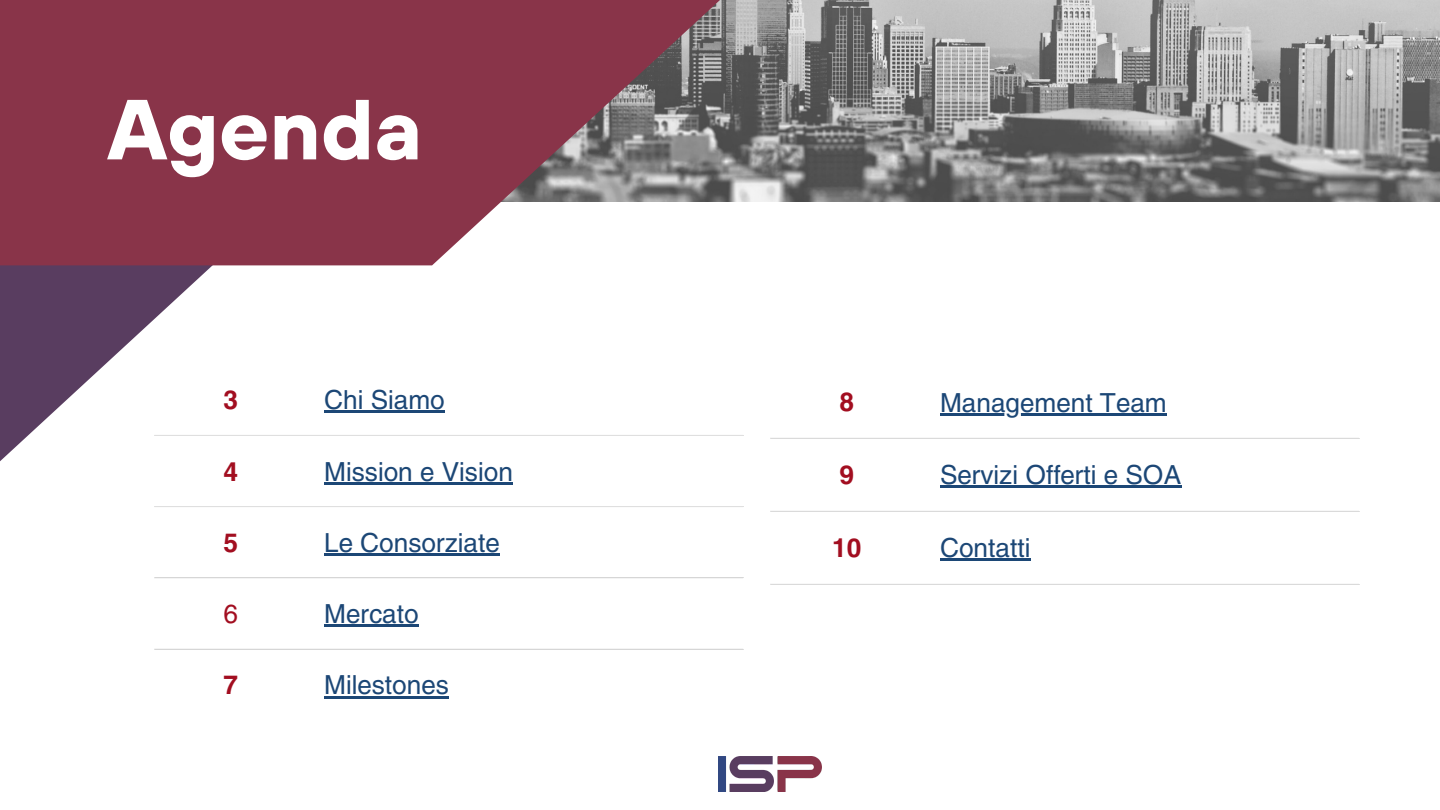
<style>
.page{position:relative;width:1440px;height:810px;background:#fff}
.page>*{position:absolute;margin:0;border:0;box-sizing:border-box;transform-origin:0 0}
.t1{font:700 85px "TT Hoves";color:#fff}
.t2{font:26px "Helios";color:#1c4776}
.t3{font:700 26px "Helios";color:#a20e20}
.t4{font:26px "Helios";color:#a20e20}
</style>
<div class="page">
<img style="left:720px;top:0;width:720px;height:202px">
<svg style="left:0;top:265px;width:297px;height:196px"></svg>
<svg style="left:0;top:0;width:720px;height:265px;fill:#893449"></svg>
<hr style="left:324px;top:411px;width:121px;height:2px;background:#1c4776">
<hr style="left:324px;top:482px;width:189px;height:2px;background:#1c4776">
<hr style="left:324px;top:553px;width:176px;height:3px;background:#1c4776">
<hr style="left:324px;top:625px;width:95px;height:2px;background:#1c4776">
<hr style="left:324px;top:696px;width:125px;height:2px;background:#1c4776">
<hr style="left:154px;top:435px;width:589px;height:1px;background:#e4e4e4">
<hr style="left:154px;top:506px;width:589px;height:1px;background:#e4e4e4">
<hr style="left:154px;top:577px;width:589px;height:1px;background:#e4e4e4">
<hr style="left:154px;top:649px;width:589px;height:1px;background:#e4e4e4">
<hr style="left:940px;top:414px;width:227px;height:2px;background:#1c4776">
<hr style="left:940px;top:486px;width:241px;height:2px;background:#1c4776">
<hr style="left:940px;top:559px;width:90px;height:2px;background:#1c4776">
<hr style="left:770px;top:438px;width:589px;height:1px;background:#e4e4e4">
<hr style="left:770px;top:511px;width:589px;height:1px;background:#e4e4e4">
<hr style="left:770px;top:584px;width:589px;height:1px;background:#e4e4e4">
<img style="left:718px;top:756px;width:104px;height:35px">
<p class="t1" style="left:107px;top:74px;width:316px">Agenda</p>
<p class="t3" style="left:224px;top:383px;width:16px">3</p>
<p class="t2" style="left:324px;top:383px;width:122px">Chi Siamo</p>
<p class="t3" style="left:224px;top:455px;width:16px">4</p>
<p class="t2" style="left:324px;top:455px;width:190px">Mission e Vision</p>
<p class="t3" style="left:224px;top:526px;width:16px">5</p>
<p class="t2" style="left:324px;top:526px;width:177px">Le Consorziate</p>
<p class="t4" style="left:224px;top:597px;width:16px">6</p>
<p class="t2" style="left:324px;top:597px;width:96px">Mercato</p>
<p class="t3" style="left:224px;top:669px;width:16px">7</p>
<p class="t2" style="left:324px;top:669px;width:126px">Milestones</p>
<p class="t3" style="left:839px;top:386px;width:16px">8</p>
<p class="t2" style="left:940px;top:386px;width:228px">Management Team</p>
<p class="t3" style="left:839px;top:459px;width:16px">9</p>
<p class="t2" style="left:940px;top:459px;width:243px">Servizi Offerti e SOA</p>
<p class="t3" style="left:832px;top:532px;width:31px">10</p>
<p class="t2" style="left:940px;top:532px;width:92px">Contatti</p>
</div>
